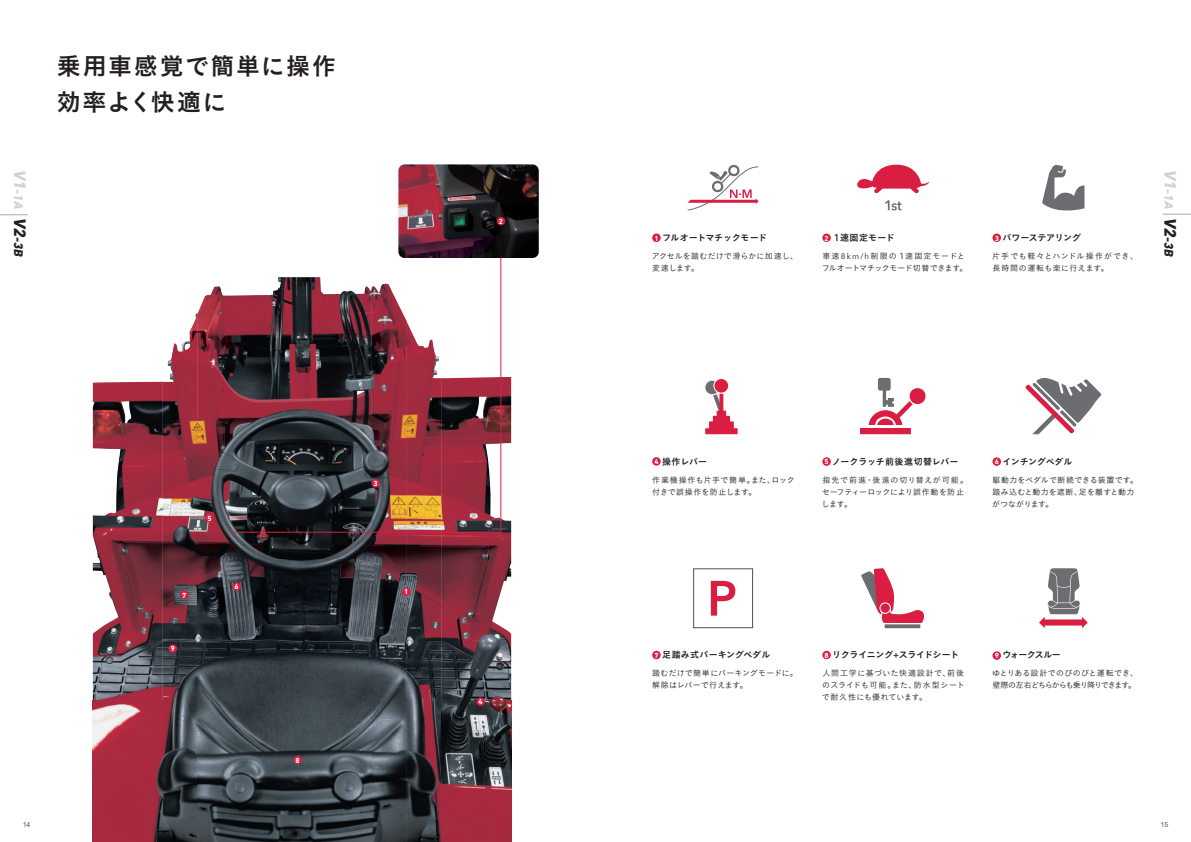
<style>
.page{position:relative;width:1191px;height:842px;background:#fff}
.page>*{position:absolute;margin:0;border:0;box-sizing:border-box;transform-origin:0 0}
.t1{font:24px/36px "Koburina Go Std W6";letter-spacing:.06em;color:#231f20}
.t2{font:italic 800 12.8px "DIN Next LT Pro";color:#d1d2d4}
.t3{font:italic 800 12.8px "DIN Next LT Pro";color:#231f20}
.t4{font:9px "Koburina Go Std W6";letter-spacing:-.015em;color:#231f20}
.t5{font:9px "Koburina Go Std W6";letter-spacing:-.035em;color:#231f20}
.t6{font:9px "Koburina Go Std W6";letter-spacing:.005em;color:#231f20}
.t7{font:9px "Koburina Go Std W6";letter-spacing:-.08em;color:#231f20}
.t8{font:8px/12px "Koburina Go Std W3";letter-spacing:.015em;color:#231f20}
.t9{font:8px/12px "Koburina Go Std W3";letter-spacing:.035em;color:#231f20}
.t10{font:8px/12px "Koburina Go Std W3";letter-spacing:-.04em;color:#231f20}
.t11{font:8px/12px "Koburina Go Std W3";letter-spacing:-.01em;color:#231f20}
.t12{font:8px/12px "Koburina Go Std W3";letter-spacing:.04em;color:#231f20}
.t13{font:8px/12px "Koburina Go Std W3";letter-spacing:.07em;color:#231f20}
.t14{font:700 7.5px "DIN Next LT Pro";color:#fff}
.t15{font:7px "Arial";color:#57585a}
.s1{font-size:17px}
.s2{font-size:17px;color:#231f20}
.s3{color:#231f20}
.s4{font-family:"Koz Go Pro";font-weight:500}
.s5{font-family:"Avenir Next"}
.s6{font-family:"Koz Go Pro"}
.s7{font-family:"Avenir Next";font-weight:600}
</style>
<div class="page">
<div style="left:860px;top:427px;width:51px;height:7px;background:#da1e42"></div>
<div style="left:878px;top:378px;width:12px;height:13px;background:#6c6d70;border-radius:2px"></div>
<svg style="left:868px;top:385px;width:58px;height:40px"></svg>
<img style="left:198px;top:286px;width:173px;height:556px">
<img style="left:371px;top:533px;width:35px;height:309px">
<img style="left:162px;top:312px;width:36px;height:530px">
<img style="left:406px;top:533px;width:35px;height:309px">
<img style="left:93px;top:382px;width:69px;height:460px">
<img style="left:441px;top:377px;width:70px;height:465px">
<svg style="left:857px;top:165px;width:72px;height:28px"></svg>
<svg style="left:885px;top:200px;width:16px;height:10px"></svg>
<svg style="left:229px;top:258px;width:272px;height:275px"></svg>
<svg style="left:0;top:214px;width:28px;height:1px"></svg>
<svg style="left:1162px;top:214px;width:29px;height:1px"></svg>
<div style="left:205px;top:514px;width:9px;height:8px;background:#da1e42;border-radius:50%"></div>
<svg style="left:687px;top:165px;width:71px;height:46px"></svg>
<div style="left:652px;top:233px;width:8px;height:9px;background:#da1e42;border-radius:50%"></div>
<div style="left:822px;top:233px;width:9px;height:9px;background:#da1e42;border-radius:50%"></div>
<div style="left:652px;top:457px;width:8px;height:9px;background:#da1e42;border-radius:50%"></div>
<div style="left:822px;top:457px;width:9px;height:9px;background:#da1e42;border-radius:50%"></div>
<svg style="left:1025px;top:378px;width:76px;height:56px"></svg>
<svg style="left:711px;top:581px;width:24px;height:35px"></svg>
<div style="left:693px;top:568px;width:60px;height:60px;border:1px solid #57585a"></div>
<div style="left:992px;top:457px;width:9px;height:9px;background:#da1e42;border-radius:50%"></div>
<div style="left:652px;top:651px;width:8px;height:8px;background:#da1e42;border-radius:50%"></div>
<svg style="left:884px;top:624px;width:36px;height:4px"></svg>
<svg style="left:861px;top:568px;width:64px;height:56px"></svg>
<div style="left:822px;top:651px;width:9px;height:8px;background:#da1e42;border-radius:50%"></div>
<div style="left:992px;top:233px;width:9px;height:9px;background:#da1e42;border-radius:50%"></div>
<img style="left:398px;top:164px;width:141px;height:94px">
<div style="left:497px;top:217px;width:8px;height:8px;background:#da1e42;border-radius:50%"></div>
<div style="left:476px;top:697px;width:9px;height:9px;background:#da1e42;border-radius:50%"></div>
<div style="left:402px;top:587px;width:8px;height:9px;background:#da1e42;border-radius:50%"></div>
<div style="left:232px;top:582px;width:9px;height:9px;background:#da1e42;border-radius:50%"></div>
<div style="left:180px;top:590px;width:9px;height:9px;background:#da1e42;border-radius:50%"></div>
<div style="left:293px;top:755px;width:9px;height:9px;background:#da1e42;border-radius:50%"></div>
<div style="left:168px;top:644px;width:9px;height:9px;background:#da1e42;border-radius:50%"></div>
<div style="left:705px;top:428px;width:32px;height:6px;background:#da1e42"></div>
<div style="left:709px;top:421px;width:25px;height:11px;background:#da1e42"></div>
<div style="left:713px;top:416px;width:17px;height:10px;background:#da1e42"></div>
<div style="left:716px;top:411px;width:10px;height:10px;background:#da1e42"></div>
<svg style="left:705px;top:380px;width:18px;height:33px"></svg>
<div style="left:714px;top:378px;width:14px;height:15px;background:#da1e42;border-radius:50%"></div>
<div style="left:713px;top:378px;width:16px;height:16px;border:1px solid #fff;border-radius:50%"></div>
<svg style="left:1039px;top:568px;width:48px;height:60px"></svg>
<div style="left:992px;top:651px;width:9px;height:9px;background:#da1e42;border-radius:50%"></div>
<svg style="left:1042px;top:165px;width:42px;height:46px"></svg>
<div style="left:371px;top:479px;width:9px;height:9px;background:#da1e42;border-radius:50%"></div>
<h2 class="t2" style="left:26px;top:170px;width:88px;rotate:90deg"><span class="s1">V1</span>-1A <span class="s2">V2</span><span class="s3">-3B</span></h2>
<h1 class="t1" style="left:57px;top:48px;width:281px">乗用車感覚で簡単に操作効率よく快適に</h1>
<p class="t14" style="left:499px;top:217px;width:6px">2</p>
<p class="t14" style="left:207px;top:514px;width:6px">5</p>
<p class="t14" style="left:182px;top:591px;width:6px">7</p>
<p class="t14" style="left:171px;top:644px;width:6px">9</p>
<p class="t14" style="left:235px;top:582px;width:6px">6</p>
<p class="t14" style="left:296px;top:756px;width:6px">8</p>
<p class="t14" style="left:374px;top:479px;width:6px">3</p>
<p class="t14" style="left:404px;top:587px;width:6px">1</p>
<p class="t14" style="left:478px;top:697px;width:6px">4</p>
<h2 class="t2" style="left:1176px;top:170px;width:41px;rotate:90deg"><span class="s1">V1</span>-1A</h2>
<p class="t4" style="left:662px;top:231px;width:107px">フルオートマチックモード</p>
<p class="t8" style="left:651px;top:250px;width:148px">アクセルを踏むだけで滑らかに加速し、変速します。</p>
<p class="t14" style="left:654px;top:234px;width:6px">1</p>
<p class="t4" style="left:832px;top:231px;width:64px"><span class="s4">１</span>速固定モード</p>
<p class="t11" style="left:821px;top:250px;width:147px">車速<span class="s5">8km/h</span>制限の<span class="s6">１</span>速固定モードとフルオートマチックモード切替できます。</p>
<p class="t14" style="left:824px;top:234px;width:6px">2</p>
<p class="t5" style="left:1002px;top:231px;width:80px">パワーステアリング</p>
<p class="t13" style="left:992px;top:250px;width:148px">片手でも軽々とハンドル操作ができ、長時間の運転も楽に行えます。</p>
<p class="t14" style="left:994px;top:234px;width:6px">3</p>
<h2 class="t3" style="left:1176px;top:218px;width:40px;rotate:90deg"><span class="s1">V2</span>-3B</h2>
<p class="t14" style="left:824px;top:457px;width:6px">5</p>
<p class="t4" style="left:1002px;top:454px;width:72px">インチングペダル</p>
<p class="t8" style="left:992px;top:473px;width:148px">駆動力をペダルで断続できる装置です。踏み込むと動力を遮断、足を離すと動力がつながります。</p>
<p class="t4" style="left:662px;top:454px;width:46px">操作レバー</p>
<p class="t12" style="left:652px;top:473px;width:144px">作業機操作も片手で簡単。また、ロック付きで誤操作を防止します。</p>
<p class="t14" style="left:654px;top:457px;width:6px">4</p>
<p class="t4" style="left:832px;top:455px;width:128px">ノークラッチ前後進切替レバー</p>
<p class="t9" style="left:821px;top:474px;width:148px">指先で前進･後進の切り替えが可能。セーフティーロックにより誤作動を防止します。</p>
<p class="t14" style="left:994px;top:457px;width:6px">6</p>
<p class="t6" style="left:662px;top:648px;width:110px">足踏み式パーキングペダル</p>
<p class="t8" style="left:652px;top:667px;width:147px">踏むだけで簡単にパーキングモードに。解除はレバーで行えます。</p>
<p class="t14" style="left:654px;top:651px;width:6px">7</p>
<p class="t5" style="left:832px;top:648px;width:128px">リクライニング<span class="s7">+</span>スライドシート</p>
<p class="t8" style="left:822px;top:667px;width:144px;text-align:justify">人間工学に基づいた快適設計で、前後のスライドも可能。また、防水型シートで耐久性にも優れています。</p>
<p class="t14" style="left:824px;top:651px;width:6px">8</p>
<p class="t7" style="left:1002px;top:648px;width:60px">ウォークスルー</p>
<p class="t10" style="left:992px;top:667px;width:147px">ゆとりある設計でのびのびと運転でき、壁際の左右どちらからも乗り降りできます。</p>
<p class="t14" style="left:994px;top:651px;width:6px">9</p>
<p class="t15" style="left:23px;top:819px;width:9px">14</p>
<p class="t15" style="left:1160px;top:819px;width:9px">15</p>
</div>
